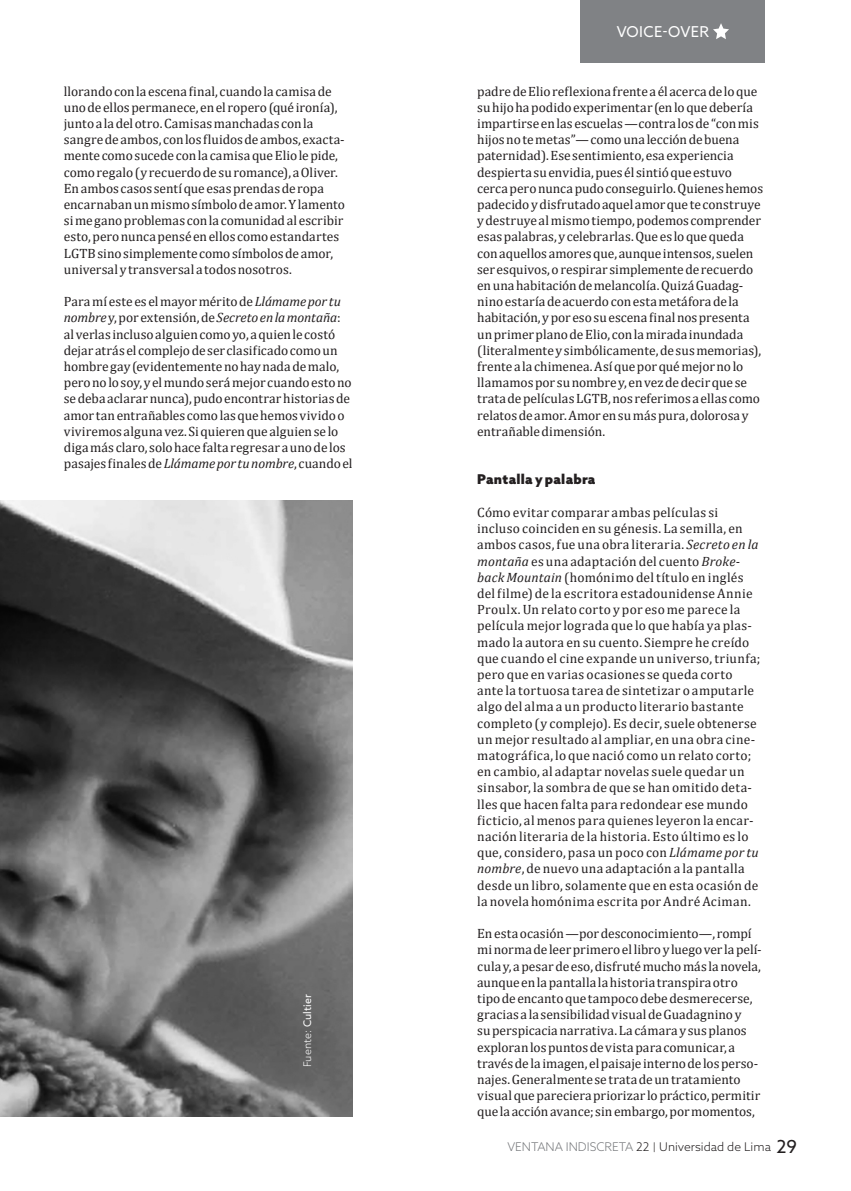
<style>
.page{position:relative;width:851px;height:1191px;background:#fff}
.page>*{position:absolute;margin:0;border:0;box-sizing:border-box;transform-origin:0 0}
.CABECERA{font:15px "Azo Sans";letter-spacing:.025em;color:#fff}
.cuerpo_de_texto_nuev{font:13.5px/16.2px "Cambria";letter-spacing:.005em;color:#231f20}
.intertitulo_nueva_ve{font:900 13.5px "Azo Sans";letter-spacing:.02em;color:#231f20}
.t1{font:300 12px "Azo Sans";color:#231f20}
.GORRO_NUEVA_VERSION{font:300 10.5px "Azo Sans";letter-spacing:.01em;color:#fff}
.s1{font-style:italic}
.s2{font-weight:400}
.s3{color:#76787b}
.s4{font-size:9.6px}
.s5{font-weight:400;font-size:18px}
</style>
<div class="page">
<div style="left:580px;top:0;width:184px;height:63px;background:#808285"></div>
<svg style="left:713px;top:23px;width:16px;height:16px"></svg>
<img style="left:0;top:501px;width:352px;height:615px">
<p class="cuerpo_de_texto_nuev" style="left:64px;top:83px;width:283px">llorando con la escena final, cuando la camisa de uno de ellos permanece, en el ropero (qué ironía), junto a la del otro. Camisas manchadas con la sangre de ambos, con los fluidos de ambos, exacta&shy;mente como sucede con la camisa que Elio le pide, como regalo (y recuerdo de su romance), a Oliver.<br>En ambos casos sentí que esas prendas de ropa encarnaban un mismo símbolo de amor. Y lamento si me gano problemas con la comunidad al escribir esto, pero nunca pensé en ellos como estandartes LGTB sino simplemente como símbolos de amor, universal y transversal a todos nosotros.</p>
<p class="cuerpo_de_texto_nuev" style="left:64px;top:293px;width:290px">Para mí este es el mayor mérito de <span class="s1">Llámame por tu nombre</span> y, por extensión, de <span class="s1">Secreto en la montaña</span>: al verlas incluso alguien como yo, a quien le costó dejar atrás el complejo de ser clasificado como un hombre gay (evidentemente no hay nada de malo, pero no lo soy, y el mundo será mejor cuando esto no se deba aclarar nunca), pudo encontrar historias de amor tan entrañables como las que hemos vivido o viviremos alguna vez. Si quieren que alguien se lo diga más claro, solo hace falta regresar a uno de los pasajes finales de <span class="s1">Llámame por tu nombre</span>, cuando el</p>
<p class="GORRO_NUEVA_VERSION" style="left:300px;top:1067px;width:75px;rotate:-90deg">Fuente: <span class="s2">Cultier</span></p>
<p class="CABECERA" style="left:616px;top:22px;width:94px">VOICE-OVER</p>
<p class="cuerpo_de_texto_nuev" style="left:477px;top:83px;width:287px">padre de Elio reflexiona frente a él acerca de lo que su hijo ha podido experimentar (en lo que debería impartirse en las escuelas —contra los de “con mis hijos no te metas”— como una lección de buena paternidad). Ese sentimiento, esa experiencia despierta su envidia, pues él sintió que estuvo cerca pero nunca pudo conseguirlo. Quienes hemos padecido y disfrutado aquel amor que te construye y destruye al mismo tiempo, podemos comprender esas palabras, y celebrarlas. Que es lo que queda con aquellos amores que, aunque intensos, suelen ser esquivos, o respirar simplemente de recuerdo en una habitación de melancolía. Quizá Guadag&shy;nino estaría de acuerdo con esta metáfora de la habitación, y por eso su escena final nos presenta un primer plano de Elio, con la mirada inundada (literalmente y simbólicamente, de sus memorias), frente a la chimenea. Así que por qué mejor no lo llamamos por su nombre y, en vez de decir que se trata de películas LGTB, nos referimos a ellas como relatos de amor. Amor en su más pura, dolorosa y entrañable dimensión.</p>
<p class="intertitulo_nueva_ve" style="left:477px;top:470px;width:120px">Pantalla y palabra</p>
<p class="cuerpo_de_texto_nuev" style="left:477px;top:504px;width:285px">Cómo evitar comparar ambas películas si incluso coinciden en su génesis. La semilla, en ambos casos, fue una obra literaria. <span class="s1">Secreto en la montaña</span> es una adaptación del cuento <span class="s1">Broke&shy;back Mountain</span> (homónimo del título en inglés del filme) de la escritora estadounidense Annie Proulx. Un relato corto y por eso me parece la película mejor lograda que lo que había ya plas&shy;mado la autora en su cuento. Siempre he creído que cuando el cine expande un universo, triunfa; pero que en varias ocasiones se queda corto ante la tortuosa tarea de sintetizar o amputarle algo del alma a un producto literario bastante completo (y complejo). Es decir, suele obtenerse un mejor resultado al ampliar, en una obra cine&shy;matográfica, lo que nació como un relato corto; en cambio, al adaptar novelas suele quedar un sinsabor, la sombra de que se han omitido deta&shy;lles que hacen falta para redondear ese mundo ficticio, al menos para quienes leyeron la encar&shy;nación literaria de la historia. Esto último es lo que, considero, pasa un poco con <span class="s1">Llámame por tu nombre</span>, de nuevo una adaptación a la pantalla desde un libro, solamente que en esta ocasión de la novela homónima escrita por André Aciman.</p>
<p class="cuerpo_de_texto_nuev" style="left:477px;top:925px;width:286px">En esta ocasión —por desconocimiento—, rompí mi norma de leer primero el libro y luego ver la pelí&shy;cula y, a pesar de eso, disfruté mucho más la novela, aunque en la pantalla la historia transpira otro tipo de encanto que tampoco debe desmerecerse, gracias a la sensibilidad visual de Guadagnino y<br>su perspicacia narrativa. La cámara y sus planos exploran los puntos de vista para comunicar, a través de la imagen, el paisaje interno de los perso&shy;najes. Generalmente se trata de un tratamiento visual que pareciera priorizar lo práctico, permitir que la acción avance; sin embargo, por momentos,</p>
<p class="t1" style="left:507px;top:1139px;width:291px"><span class="s3">VENTANA INDISCRETA</span> 22 <span class="s4">|</span> Universidad de Lima <span class="s5">29</span></p>
</div>
